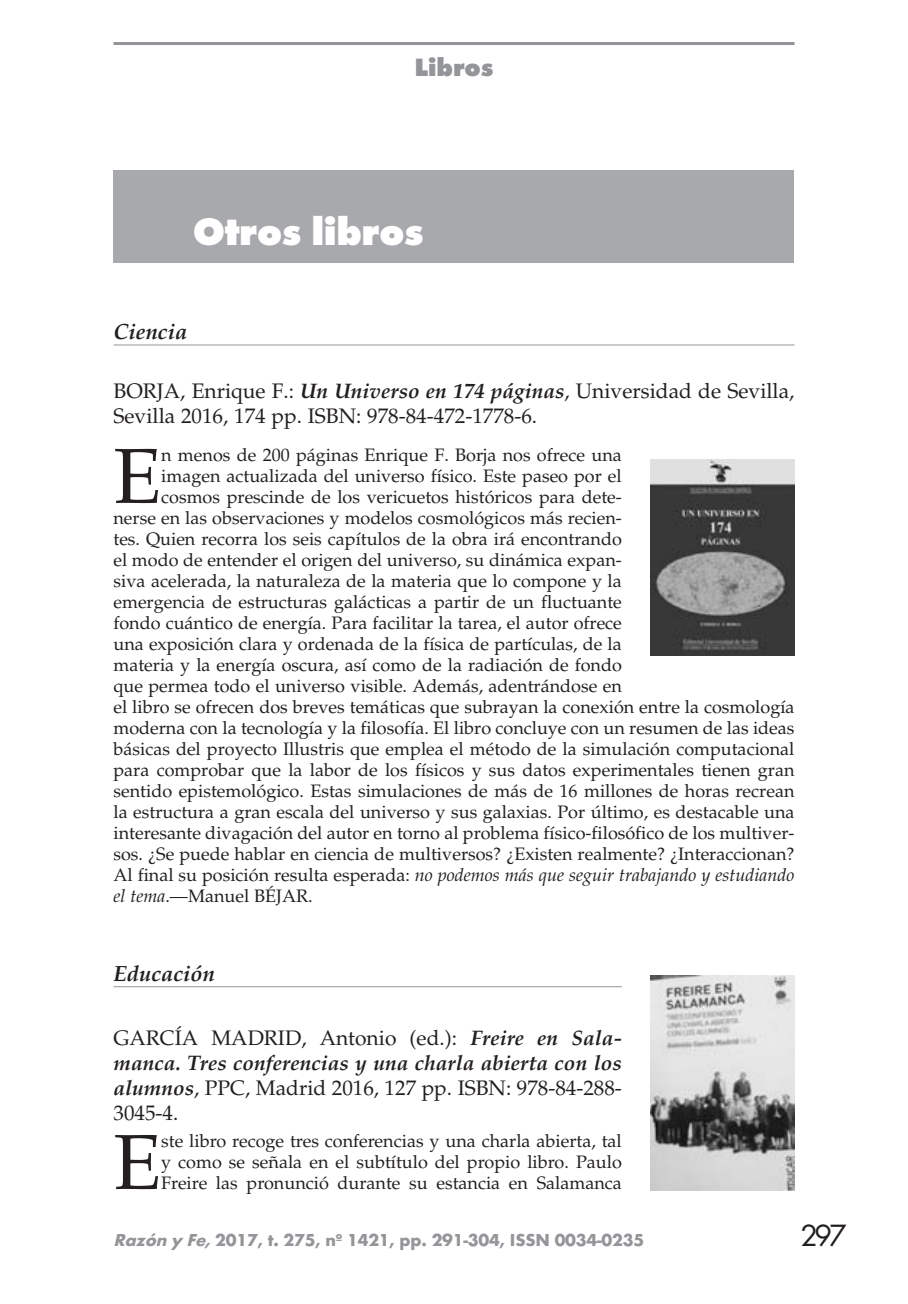
<style>
.page{position:relative;width:908px;height:1304px;background:#fff}
.page>*{position:absolute;margin:0;border:0;box-sizing:border-box;transform-origin:0 0}
.t1{font:78px "Palatino";color:#231f20}
.t2{font:800 40px "Futura T";letter-spacing:-.01em;color:#fff}
.t3{font:32px "Futura T";color:#231f20}
.t4{font:800 26px "Futura T";color:#939598}
.t5{font:italic 700 22px "Palatino";color:#231f20}
.t6{font:21px/25px "Palatino";color:#231f20}
.t7{font:18px/21px "Palatino";color:#231f20;text-align:justify}
.t8{font:italic 18px "Palatino";color:#231f20}
.t9{font:700 18px "Futura T";letter-spacing:-.01em;color:#939598}
.s1{font-weight:700;font-style:italic}
.s2{font-style:normal}
.s3{font-style:italic}
</style>
<div class="page">
<hr style="left:113px;top:42px;width:681px;height:3px;background:#939598">
<hr style="left:113px;top:344px;width:681px;height:1px;background:#939598">
<hr style="left:113px;top:986px;width:508px;height:1px;background:#939598">
<div style="left:113px;top:170px;width:681px;height:92px;background:#a8a9ad"></div>
<img style="left:650px;top:459px;width:144px;height:197px">
<img style="left:650px;top:975px;width:144px;height:215px">
<p class="t4" style="left:414px;top:52px;width:81px">Libros</p>
<p class="t2" style="left:193px;top:208px;width:232px">Otros libros</p>
<p class="t5" style="left:113px;top:318px;width:75px">Ciencia</p>
<p class="t6" style="left:113px;top:379px;width:682px">BORJA, Enrique F.: <span class="s1">Un Universo en 174 páginas</span>, Universidad de Sevilla,<br>Sevilla 2016, 174 pp. ISBN: 978-84-472-1778-6.</p>
<p class="t1" style="left:113px;top:431px;width:49px">E</p>
<p class="t7" style="left:161px;top:445px;width:462px">n menos de 200 páginas Enrique F. Borja nos ofrece una</p>
<p class="t7" style="left:161px;top:466px;width:462px">imagen actualizada del universo físico. Este paseo por el</p>
<p class="t7" style="left:161px;top:487px;width:462px">cosmos prescinde de los vericuetos históricos para dete-</p>
<p class="t7" style="left:113px;top:508px;width:509px">nerse en las observaciones y modelos cosmológicos más recien-</p>
<p class="t7" style="left:113px;top:529px;width:509px">tes. Quien recorra los seis capítulos de la obra irá encontrando</p>
<p class="t7" style="left:113px;top:550px;width:509px">el modo de entender el origen del universo, su dinámica expan-</p>
<p class="t7" style="left:113px;top:571px;width:509px">siva acelerada, la naturaleza de la materia que lo compone y la</p>
<p class="t7" style="left:113px;top:592px;width:509px">emergencia de estructuras galácticas a partir de un fluctuante</p>
<p class="t7" style="left:113px;top:613px;width:509px">fondo cuántico de energía. Para facilitar la tarea, el autor ofrece</p>
<p class="t7" style="left:113px;top:634px;width:509px">una exposición clara y ordenada de la física de partículas, de la</p>
<p class="t7" style="left:113px;top:655px;width:509px">materia y la energía oscura, así como de la radiación de fondo</p>
<p class="t7" style="left:113px;top:676px;width:509px">que permea todo el universo visible. Además, adentrándose en</p>
<p class="t7" style="left:113px;top:697px;width:682px">el libro se ofrecen dos breves temáticas que subrayan la conexión entre la cosmología</p>
<p class="t7" style="left:113px;top:718px;width:682px">moderna con la tecnología y la filosofía. El libro concluye con un resumen de las ideas</p>
<p class="t7" style="left:113px;top:739px;width:682px">básicas del proyecto Illustris que emplea el método de la simulación computacional</p>
<p class="t7" style="left:113px;top:760px;width:682px">para comprobar que la labor de los físicos y sus datos experimentales tienen gran</p>
<p class="t7" style="left:113px;top:781px;width:682px">sentido epistemológico. Estas simulaciones de más de 16 millones de horas recrean</p>
<p class="t7" style="left:113px;top:802px;width:682px">la estructura a gran escala del universo y sus galaxias. Por último, es destacable una</p>
<p class="t7" style="left:113px;top:823px;width:682px">interesante divagación del autor en torno al problema físico-filosófico de los multiver-</p>
<p class="t7" style="left:113px;top:844px;width:682px">sos. ¿Se puede hablar en ciencia de multiversos? ¿Existen realmente? ¿Interaccionan?</p>
<p class="t8" style="left:113px;top:864px;width:682px"><span class="s2">Al final su posición resulta esperada:</span> no podemos más que seguir trabajando y estudiando</p>
<p class="t7" style="left:113px;top:886px;width:201px"><span class="s3">el tema</span>.—Manuel BÉJAR.</p>
<p class="t5" style="left:113px;top:960px;width:103px">Educación</p>
<p class="t6" style="left:113px;top:1026px;width:509px;text-align:justify">GARCÍA MADRID, Antonio (ed.): <span class="s1">Freire en Sala&shy;manca. Tres conferencias y una charla abierta con los alumnos</span>, PPC, Madrid 2016, 127 pp. ISBN: 978-84-288- 3045-4.</p>
<p class="t1" style="left:113px;top:1117px;width:49px">E</p>
<p class="t7" style="left:161px;top:1131px;width:462px">ste libro recoge tres conferencias y una charla abierta, tal y como se señala en el subtítulo del propio libro. Paulo Freire las pronunció durante su estancia en Salamanca</p>
<p class="t9" style="left:113px;top:1230px;width:532px"><span class="s3">Razón y Fe,</span>2017, t. 275, nº 1421, pp. 291-304, ISSN 0034-0235</p>
<p class="t3" style="left:799px;top:1217px;width:48px">297</p>
</div>
